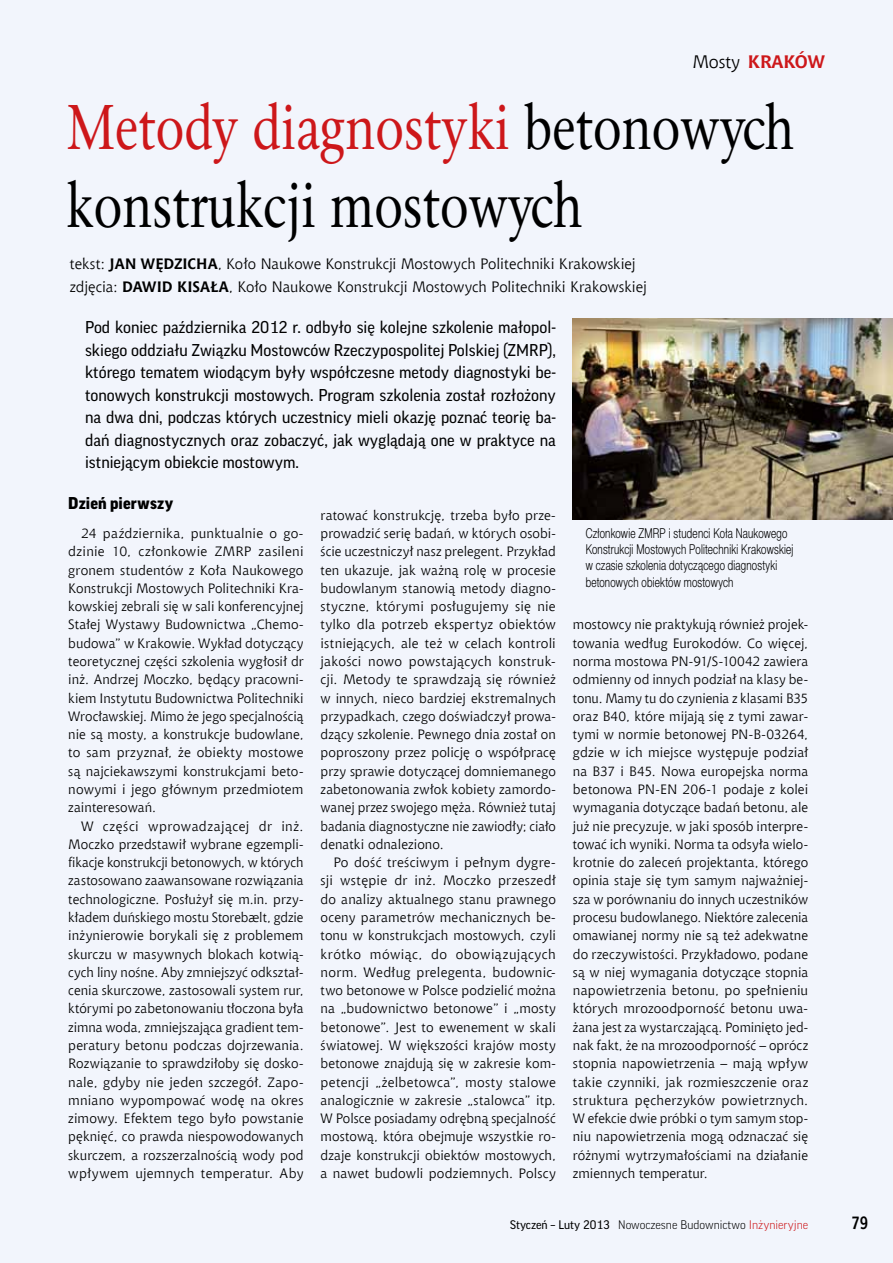
<style>
.page{position:relative;width:893px;height:1263px;background:#f2f5fc}
.page>*{position:absolute;margin:0;border:0;box-sizing:border-box;transform-origin:0 0}
.t1{font:63px/78px "Classic EFN";color:#000;scale:.79 1}
.t2{font:700 18px "Chianti EU";color:#cd171a}
.t3{font:700 18px "Aerton Cnd EFN";color:#000}
.t4{font:16.5px/22.5px "Good Pro";color:#000;text-align:justify}
.t5{font:900 16.5px "Good Pro";letter-spacing:.015em;color:#000}
.t6{font:15px/22.5px "Chianti EU";color:#000}
.t7{font:13.5px/18.3px "Chianti EU";letter-spacing:.01em;color:#000;text-align:justify}
.t8{font:13.5px/16.2px "Switzer Cnd EFN Light";letter-spacing:.015em;color:#000;scale:.9 1}
.t9{font:300 12px "Good Pro";color:#000}
.s1{font-weight:400;color:#000}
.s2{color:#cd171a}
.s3{font-weight:700}
.s4{font-weight:400}
</style>
<div class="page">
<img style="left:573px;top:318px;width:320px;height:202px">
<h2 class="t2" style="left:693px;top:51px;width:69px"><span class="s1">Mosty</span> KRAKÓW</h2>
<h1 class="t1" style="left:66px;top:91px;width:924px"><span class="s2">Metody diagnostyki</span> betonowych konstrukcji mostowych</h1>
<p class="t6" style="left:70px;top:253px;width:567px">tekst: <span class="s3">JAN WĘDZICHA</span>, Koło Naukowe Konstrukcji Mostowych Politechniki Krakowskiej zdjęcia: <span class="s3">DAWI</span></p>
<p class="t6" style="left:162px;top:275px;width:487px"><span class="s3">D KISAŁA</span>, Koło Naukowe Konstrukcji Mostowych Politechniki Krakowskiej</p>
<p class="t4" style="left:85px;top:316px;width:472px">Pod koniec października 2012 r. odbyło się kolejne szkolenie małopol&shy;skiego oddziału Związku Mostowców Rzeczypospolitej Polskiej (ZMRP), którego tematem wiodącym były współczesne metody diagnostyki be&shy;tonowych konstrukcji mostowych. Program szkolenia został rozłożony na dwa dni, podczas których uczestnicy mieli okazję poznać teorię ba&shy;dań diagnostycznych oraz zobaczyć, jak wyglądają one w praktyce na istniejącym obiekcie mostowym.</p>
<p class="t5" style="left:68px;top:494px;width:106px">Dzień pierwszy</p>
<p class="t7" style="left:68px;top:524px;width:237px;text-indent:13px">24 października, punktualnie o go&shy;dzinie 10, członkowie ZMRP zasileni gronem studentów z Koła Naukowego Konstrukcji Mostowych Politechniki Kra&shy;kowskiej zebrali się w sali konferencyjnej Stałej Wystawy Budownictwa „Chemo&shy;budowa” w Krakowie. Wykład dotyczący teoretycznej części szkolenia wygłosił dr inż. Andrzej Moczko, będący pracowni&shy;kiem Instytutu Budownictwa Politechniki Wrocławskiej. Mimo że jego specjalnością nie są mosty, a konstrukcje budowlane, to sam przyznał, że obiekty mostowe są najciekawszymi konstrukcjami beto&shy;nowymi i jego głównym przedmiotem zainteresowań.</p>
<p class="t7" style="left:68px;top:816px;width:237px;text-indent:13px">W części wprowadzającej dr inż.<br>Moczko przedstawił wybrane egzempli&shy;fikacje konstrukcji betonowych, w których zastosowano zaawansowane rozwiązania technologiczne. Posłużył się m.in. przy&shy;kładem duńskiego mostu Storebælt, gdzie inżynierowie borykali się z problemem skurczu w masywnych blokach kotwią&shy;cych liny nośne. Aby zmniejszyć odkształ&shy;cenia skurczowe, zastosowali system rur, którymi po zabetonowaniu tłoczona była zimna woda, zmniejszająca gradient tem&shy;peratury betonu podczas dojrzewania.<br>Rozwiązanie to sprawdziłoby się dosko&shy;nale, gdyby nie jeden szczegół. Zapo&shy;mniano wypompować wodę na okres zimowy. Efektem tego było powstanie pęknięć, co prawda niespowodowanych skurczem, a rozszerzalnością wody pod wpływem ujemnych temperatur. Aby</p>
<p class="t7" style="left:321px;top:506px;width:237px">ratować konstrukcję, trzeba było prze&shy;prowadzić serię badań, w których osobi&shy;ście uczestniczył nasz prelegent. Przykład ten ukazuje, jak ważną rolę w procesie budowlanym stanowią metody diagno&shy;styczne, którymi posługujemy się nie tylko dla potrzeb ekspertyz obiektów istniejących, ale też w celach kontroli jakości nowo powstających konstruk&shy;cji. Metody te sprawdzają się również w innych, nieco bardziej ekstremalnych przypadkach, czego doświadczył prowa&shy;dzący szkolenie. Pewnego dnia został on poproszony przez policję o współpracę przy sprawie dotyczącej domniemanego zabetonowania zwłok kobiety zamordo&shy;wanej przez swojego męża. Również tutaj badania diagnostyczne nie zawiodły; ciało denatki odnaleziono.</p>
<p class="t7" style="left:321px;top:853px;width:237px;text-indent:13px">Po dość treściwym i pełnym dygre&shy;sji wstępie dr inż. Moczko przeszedł do analizy aktualnego stanu prawnego oceny parametrów mechanicznych be&shy;tonu w konstrukcjach mostowych, czyli krótko mówiąc, do obowiązujących norm. Według prelegenta, budownic&shy;two betonowe w Polsce podzielić można na „budownictwo betonowe” i „mosty betonowe”. Jest to ewenement w skali światowej. W większości krajów mosty betonowe znajdują się w zakresie kom&shy;petencji „żelbetowca”, mosty stalowe analogicznie w zakresie „stalowca” itp.<br>W Polsce posiadamy odrębną specjalność mostową, która obejmuje wszystkie ro&shy;dzaje konstrukcji obiektów mostowych, a nawet budowli podziemnych. Polscy</p>
<p class="t8" style="left:586px;top:525px;width:232px">Członkowie ZMRP i studenci Koła Naukowego Konstrukcji Mostowych Politechniki Krakowskiej w czasie szkolenia dotyczącego diagnostyki betonowych obiektów mostowych</p>
<p class="t7" style="left:573px;top:615px;width:237px">mostowcy nie praktykują również projek&shy;towania według Eurokodów. Co więcej, norma mostowa PN-91/S-10042 zawiera odmienny od innych podział na klasy be&shy;tonu. Mamy tu do czynienia z klasami B35 oraz B40, które mijają się z tymi zawar&shy;tymi w normie betonowej PN-B-03264, gdzie w ich miejsce występuje podział na B37 i B45. Nowa europejska norma betonowa PN-EN 206-1 podaje z kolei wymagania dotyczące badań betonu, ale już nie precyzuje, w jaki sposób interpre&shy;tować ich wyniki. Norma ta odsyła wielo&shy;krotnie do zaleceń projektanta, którego opinia staje się tym samym najważniej&shy;sza w porównaniu do innych uczestników procesu budowlanego. Niektóre zalecenia omawianej normy nie są też adekwatne do rzeczywistości. Przykładowo, podane są w niej wymagania dotyczące stopnia napowietrzenia betonu, po spełnieniu których mrozoodporność betonu uwa&shy;żana jest za wystarczającą. Pominięto jed&shy;nak fakt, że na mrozoodporność – oprócz stopnia napowietrzenia – mają wpływ takie czynniki, jak rozmieszczenie oraz struktura pęcherzyków powietrznych.<br>W efekcie dwie próbki o tym samym stop&shy;niu napowietrzenia mogą odznaczać się różnymi wytrzymałościami na działanie zmiennych temperatur.</p>
<p class="t9" style="left:510px;top:1218px;width:300px"><span class="s4">Styczeń – Luty 2013</span> Nowoczesne Budownictwo <span class="s2">Inżynieryjne</span></p>
<h2 class="t3" style="left:851px;top:1212px;width:18px">79</h2>
</div>
